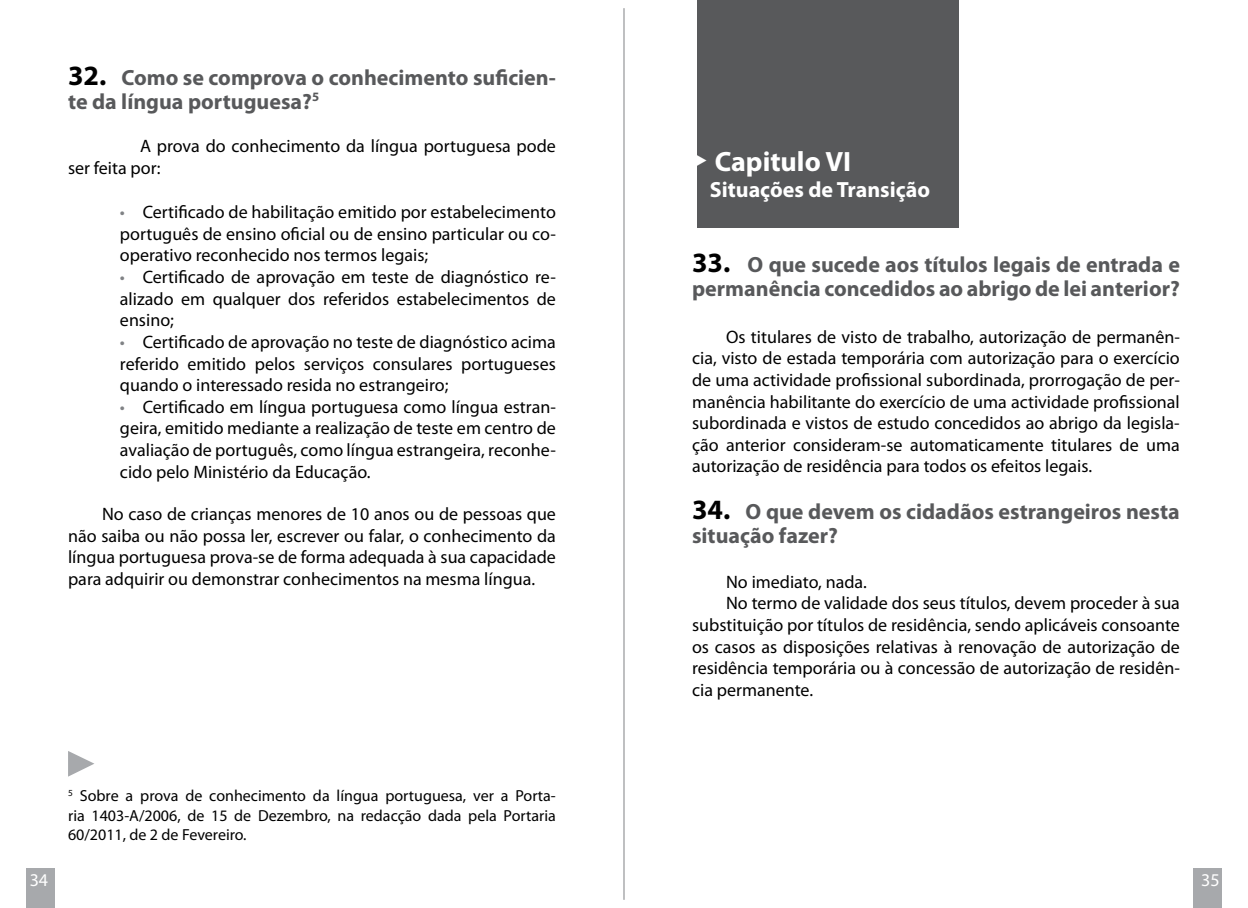
<style>
.page{position:relative;width:1248px;height:908px;background:#fff}
.page>*{position:absolute;margin:0;border:0;box-sizing:border-box;transform-origin:0 0}
.t1{font:700 28px "Myriad Pro";color:#fff}
.t2{font:700 22px/24px "Myriad Pro";color:#58595b}
.t3{font:700 22px "Myriad Pro";color:#fff}
.t4{font:18px/21.6px "Myriad Pro";color:#000;text-align:justify}
.t5{font:18px "Myriad Pro";color:#fff}
.t6{font:16px/19.2px "Myriad Pro";color:#000;text-align:justify}
.s1{font-size:28px;color:#000}
.s2{color:#808285}
.s3{font-family:"Menlo"}
</style>
<div class="page">
<div style="left:27px;top:867px;width:28px;height:40px;background:#a7a9ac"></div>
<div style="left:1192px;top:867px;width:29px;height:40px;background:#a7a9ac"></div>
<hr style="left:623px;top:8px;width:1px;height:891px;background:#808285">
<div style="left:697px;top:0;width:261px;height:227px;background:#58595b"></div>
<svg style="left:68px;top:751px;width:26px;height:25px"></svg>
<p class="t2" style="left:68px;top:64px;width:489px"><span class="s1">32.</span> Como se comprova o conhecimento suficien&shy;te da língua portuguesa?<sup>5</sup></p>
<p class="t4" style="left:68px;top:135px;width:489px;text-indent:72px">A prova do conhecimento da língua portuguesa pode ser feita por:</p>
<p class="t4" style="left:120px;top:201px;width:437px"><span class="s2">•</span> Certificado de habilitação emitido por estabelecimento português de ensino oficial ou de ensino particular ou co&shy;operativo reconhecido nos termos legais;</p>
<p class="t4" style="left:120px;top:266px;width:437px"><span class="s2">•</span> Certificado de aprovação em teste de diagnóstico re&shy;alizado em qualquer dos referidos estabelecimentos de ensino;</p>
<p class="t4" style="left:120px;top:330px;width:437px"><span class="s2">•</span> Certificado de aprovação no teste de diagnóstico acima referido emitido pelos serviços consulares portugueses quando o interessado resida no estrangeiro;</p>
<p class="t4" style="left:120px;top:395px;width:437px"><span class="s2">•</span> Certificado em língua portuguesa como língua estran&shy;geira, emitido mediante a realização de teste em centro de avaliação de português, como língua estrangeira, reconhe&shy;cido pelo Ministério da Educação.</p>
<p class="t4" style="left:68px;top:502px;width:489px;text-indent:34px">No caso de crianças menores de 10 anos ou de pessoas que não saiba ou não possa ler, escrever ou falar, o conhecimento da língua portuguesa prova-se de forma adequada à sua capacidade para adquirir ou demonstrar conhecimentos na mesma língua.</p>
<p class="t6" style="left:68px;top:785px;width:489px"><sup>5</sup> Sobre a prova de conhecimento da língua portuguesa, ver a Porta&shy;ria 1403-A/2006, de 15 de Dezembro, na redacção dada pela Portaria 60/2011, de 2 de Fevereiro.</p>
<h1 class="t1" style="left:692px;top:143px;width:161px"><span class="s3">‣</span> Capitulo VI</h1>
<p class="t3" style="left:709px;top:175px;width:222px">Situações de Transição</p>
<p class="t2" style="left:692px;top:252px;width:489px"><span class="s1">33.</span> O que sucede aos títulos legais de entrada e permanência concedidos ao abrigo de lei anterior?</p>
<p class="t4" style="left:692px;top:325px;width:489px;text-indent:34px">Os titulares de visto de trabalho, autorização de permanên&shy;cia, visto de estada temporária com autorização para o exercício de uma actividade profissional subordinada, prorrogação de per&shy;manência habilitante do exercício de uma actividade profissional subordinada e vistos de estudo concedidos ao abrigo da legisla&shy;ção anterior consideram-se automaticamente titulares de uma autorização de residência para todos os efeitos legais.</p>
<p class="t2" style="left:692px;top:498px;width:489px"><span class="s1">34.</span> O que devem os cidadãos estrangeiros nesta situação fazer?</p>
<p class="t4" style="left:726px;top:570px;width:142px">No imediato, nada.</p>
<p class="t4" style="left:726px;top:592px;width:455px">No termo de validade dos seus títulos, devem proceder à sua</p>
<p class="t4" style="left:692px;top:613px;width:489px">substituição por títulos de residência, sendo aplicáveis consoante</p>
<p class="t4" style="left:692px;top:635px;width:489px">os casos as disposições relativas à renovação de autorização de</p>
<p class="t4" style="left:692px;top:657px;width:489px">residência temporária ou à concessão de autorização de residên-</p>
<p class="t4" style="left:692px;top:678px;width:122px">cia permanente.</p>
<p class="t5" style="left:30px;top:868px;width:20px">34</p>
<p class="t5" style="left:1200px;top:868px;width:20px">35</p>
</div>
